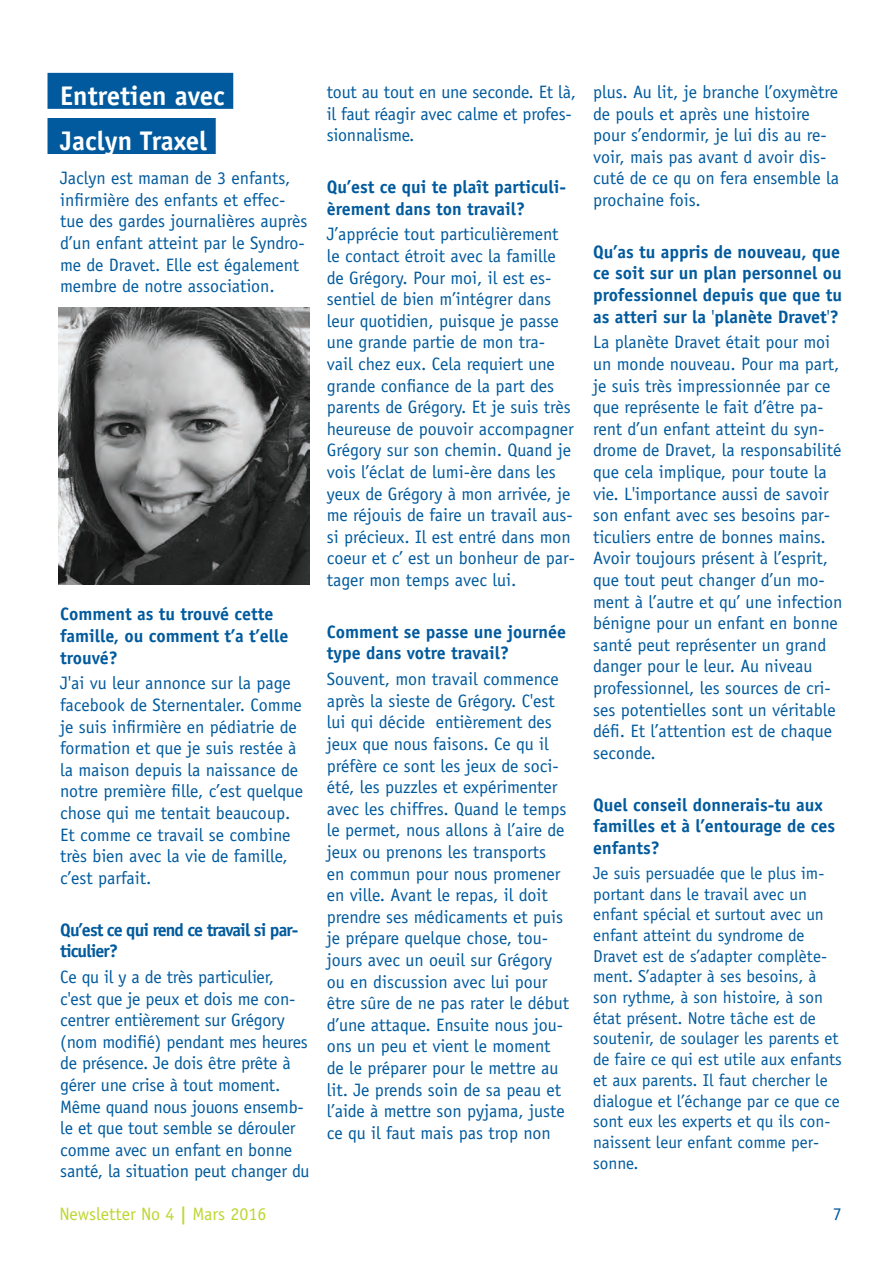
<style>
.page{position:relative;width:893px;height:1263px;background:#fff}
.page>*{position:absolute;margin:0;border:0;box-sizing:border-box;transform-origin:0 0}
.t1{font:700 27px/45.2px "Officina Sans Std";color:#fff}
.t2{font:18px/21.6px "Officina Sans Std";color:#015a9d}
.t3{font:700 18px/21.6px "Officina Sans Std";color:#015a9d}
.t4{font:700 18px/21.6px "Officina Sans Std";letter-spacing:-.05em;color:#015a9d}
.t5{font:18px "Officina Sans Std";color:#bed630}
.t6{font:17.25px/20.7px "Officina Sans Std";color:#015a9d}
.s1{font-weight:400}
.s2{font-weight:700}
</style>
<div class="page">
<div style="left:48px;top:73px;width:185px;height:36px;background:#015a9d"></div>
<div style="left:48px;top:118px;width:168px;height:36px;background:#015a9d"></div>
<img style="left:59px;top:307px;width:251px;height:277px">
<h1 class="t1" style="left:60px;top:73px;width:166px">Entretien avec<br>Jaclyn Traxel</h1>
<p class="t2" style="left:60px;top:167px;width:249px">Jaclyn est maman de 3 enfants, infirmière des enfants et effec&shy;tue des gardes journalières auprès d’un enfant atteint par le Syndro&shy;me de Dravet. Elle est également membre de notre association.</p>
<p class="t3" style="left:60px;top:603px;width:230px">Comment as tu trouvé cette famille, ou comment t’a t’elle trouvé?</p>
<p class="t2" style="left:60px;top:673px;width:245px">J'ai vu leur annonce sur la page facebook de Sternentaler. Comme je suis infirmière en pédiatrie de formation et que je suis restée à la maison depuis la naissance de notre première fille, c’est quelque chose qui me tentait beaucoup.<br>Et comme ce travail se combine très bien avec la vie de famille, c’est parfait.</p>
<p class="t4" style="left:60px;top:918px;width:240px">Qu’est ce qui rend ce travail si par&shy;ticulier?</p>
<p class="t2" style="left:60px;top:966px;width:251px">Ce qu il y a de très particulier, c'est que je peux et dois me con&shy;centrer entièrement sur Grégory (nom modifié) pendant mes heures de présence. Je dois être prête à gérer une crise à tout moment.<br>Même quand nous jouons ensemb&shy;le et que tout semble se dérouler comme avec un enfant en bonne santé, la situation peut changer du</p>
<p class="t2" style="left:327px;top:81px;width:251px">tout au tout en une seconde. Et là, il faut réagir avec calme et profes&shy;sionnalisme.</p>
<p class="t3" style="left:327px;top:176px;width:241px">Qu’est ce qui te plaît particuli&shy;èrement dans ton travail?</p>
<p class="t2" style="left:327px;top:224px;width:250px">J’apprécie tout particulièrement le contact étroit avec la famille de Grégory. Pour moi, il est es&shy;sentiel de bien m’intégrer dans leur quotidien, puisque je passe une grande partie de mon tra&shy;vail chez eux. Cela requiert une grande confiance de la part des parents de Grégory. Et je suis très heureuse de pouvoir accompagner<br>Grégory sur son chemin. Quand je vois l’éclat de lumi-ère dans les yeux de Grégory à mon arrivée, je me réjouis de faire un travail aus&shy;si précieux. Il est entré dans mon coeur et c’ est un bonheur de par&shy;tager mon temps avec lui.</p>
<p class="t3" style="left:327px;top:621px;width:241px">Comment se passe une journée type dans votre travail?</p>
<p class="t2" style="left:327px;top:668px;width:244px">Souvent, mon travail commence après la sieste de Grégory. C'est lui qui décide entièrement des jeux que nous faisons. Ce qu il préfère ce sont les jeux de soci&shy;été, les puzzles et expérimenter avec les chiffres. Quand le temps le permet, nous allons à l’aire de jeux ou prenons les transports<br>en commun pour nous promener en ville. Avant le repas, il doit prendre ses médicaments et puis je prépare quelque chose, tou&shy;jours avec un oeuil sur Grégory ou en discussion avec lui pour être sûre de ne pas rater le début d’une attaque. Ensuite nous jou&shy;ons un peu et vient le moment de le préparer pour le mettre au lit. Je prends soin de sa peau et l’aide à mettre son pyjama, juste ce qu il faut mais pas trop non</p>
<p class="t2" style="left:593px;top:81px;width:248px">plus. Au lit, je branche l’oxymètre de pouls et après une histoire pour s’endormir, je lui dis au re&shy;voir, mais pas avant d avoir dis&shy;cuté de ce qu on fera ensemble la prochaine fois.</p>
<p class="t3" style="left:593px;top:241px;width:251px;text-align:justify">Qu’as tu appris de nouveau, que ce soit sur un plan personnel ou professionnel depuis que que tu as atteri sur la <span class="s1">'</span>planète Dravet<span class="s1">'</span>?</p>
<p class="t2" style="left:593px;top:332px;width:251px">La planète Dravet était pour moi un monde nouveau. Pour ma part, je suis très impressionnée par ce que représente le fait d’être pa&shy;rent d’un enfant atteint du syn&shy;drome de Dravet, la responsabilité que cela implique, pour toute la vie. L'importance aussi de savoir son enfant avec ses besoins par&shy;ticuliers entre de bonnes mains.<br>Avoir toujours présent à l’esprit, que tout peut changer d’un mo&shy;ment à l’autre et qu’ une infection bénigne pour un enfant en bonne santé peut représenter un grand danger pour le leur. Au niveau professionnel, les sources de cri&shy;ses potentielles sont un véritable défi. Et l’attention est de chaque seconde.</p>
<p class="t3" style="left:593px;top:793px;width:243px">Quel conseil donnerais-tu aux familles et à l’entourage de ces enfants?</p>
<p class="t6" style="left:593px;top:863px;width:250px">Je suis persuadée que le plus im&shy;portant dans le travail avec un enfant spécial et surtout avec un enfant atteint du syndrome de<br>Dravet est de s’adapter complète&shy;ment. S’adapter à ses besoins, à son rythme, à son histoire, à son état présent. Notre tâche est de soutenir, de soulager les parents et de faire ce qui est utile aux enfants et aux parents. Il faut chercher le dialogue et l’échange par ce que ce sont eux les experts et qu ils con&shy;naissent leur enfant comme per&shy;sonne.</p>
<p class="t5" style="left:60px;top:1203px;width:208px">Newsletter No 4 <span class="s2">|</span> Mars 2016</p>
<p class="t2" style="left:833px;top:1203px;width:10px">7</p>
</div>
